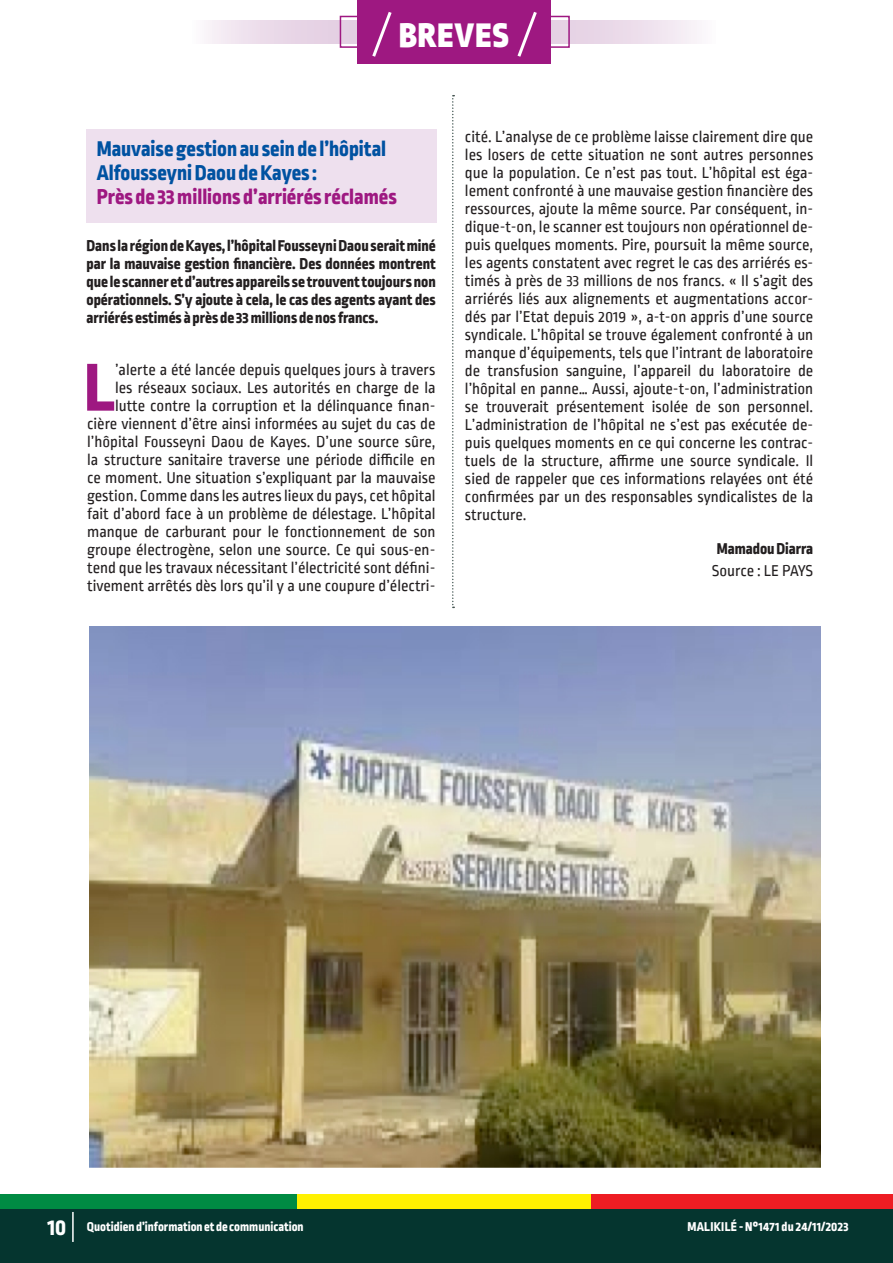
<style>
.page{position:relative;width:893px;height:1263px;background:#fff}
.page>*{position:absolute;margin:0;border:0;box-sizing:border-box;transform-origin:0 0}
.t1{font:800 71.4px "Ropa Sans Pro";color:#9e1881}
.t2{font:900 36px "Ropa Sans Pro";letter-spacing:.03em;color:#fff}
.t3{font:800 24px "Ropa Sans Pro";color:#fff}
.t4{font:800 22.5px/24px "Ropa Sans Pro";color:#0052a1}
.t5{font:800 22.5px "Ropa Sans Pro";color:#9e1881}
.t6{font:16.5px/18px "Ropa Sans PTT";color:#231f20;text-align:right}
.t7{font:800 16.5px/18px "Ropa Sans Pro";color:#231f20;text-align:justify}
.t8{font:800 13.5px "Ropa Sans Pro";color:#fff}
.t9{font:800 13.5px "Ropa Sans Pro";letter-spacing:.02em;color:#fff}
</style>
<div class="page">
<div style="left:0;top:1195px;width:297px;height:17px;background:#008b43"></div>
<div style="left:297px;top:1195px;width:297px;height:17px;background:#fff101"></div>
<div style="left:592px;top:1195px;width:301px;height:17px;background:#ee1d23"></div>
<div style="left:0;top:1209px;width:893px;height:54px;background:#05352f"></div>
<hr style="left:72px;top:1212px;width:2px;height:30px;background:#fff">
<svg style="left:206px;top:21px;width:493px;height:23px;background:#ebdbea"></svg>
<div style="left:340px;top:16px;width:230px;height:32px;border:2px solid #9e1881"></div>
<div style="left:358px;top:0;width:193px;height:64px;background:#9e1881"></div>
<svg style="left:372px;top:12px;width:20px;height:45px"></svg>
<svg style="left:517px;top:11px;width:20px;height:46px"></svg>
<div style="left:86px;top:129px;width:351px;height:94px;background:#eee0ee"></div>
<img style="left:89px;top:626px;width:732px;height:541px">
<svg style="left:452px;top:95px;width:2px;height:513px"></svg>
<p class="t2" style="left:399px;top:13px;width:111px">BREVES</p>
<p class="t4" style="left:97px;top:137px;width:291px">Mauvaise gestion au sein de l’hôpital<br>Alfousseyni Daou de Kayes :</p>
<p class="t5" style="left:97px;top:183px;width:302px">Près de 33 millions d’arriérés réclamés</p>
<p class="t7" style="left:86px;top:238px;width:351px">Dans la région de Kayes, l’hôpital Fousseyni Daou serait miné par la mauvaise gestion financière. Des données montrent que le scanner et d’autres appareils se trouvent toujours non opérationnels. S’y ajoute à cela, le cas des agents ayant des arriérés estimés à près de 33 millions de nos francs.</p>
<p class="t6" style="left:87px;top:361px;width:350px">’alerte a été lancée depuis quelques jours à travers<br>les réseaux sociaux. Les autorités en charge de la lutte contre la corruption et la délinquance finan&shy;cière viennent d’être ainsi informées au sujet du cas de l’hôpital Fousseyni Daou de Kayes. D’une source sûre, la structure sanitaire traverse une période difficile en ce moment. Une situation s’expliquant par la mauvaise gestion. Comme dans les autres lieux du pays, cet hôpital fait d’abord face à un problème de délestage. L’hôpital manque de carburant pour le fonctionnement de son groupe électrogène, selon une source. Ce qui sous-en&shy;tend que les travaux nécessitant l’électricité sont défini&shy;tivement arrêtés dès lors qu’il y a une coupure d’électri-</p>
<p class="t1" style="left:84px;top:346px;width:33px">L</p>
<p class="t6" style="left:465px;top:128px;width:350px;text-align:justify">cité. L’analyse de ce problème laisse clairement dire que les losers de cette situation ne sont autres personnes que la population. Ce n’est pas tout. L’hôpital est éga&shy;lement confronté à une mauvaise gestion financière des ressources, ajoute la même source. Par conséquent, in&shy;dique-t-on, le scanner est toujours non opérationnel de&shy;puis quelques moments. Pire, poursuit la même source, les agents constatent avec regret le cas des arriérés es&shy;timés à près de 33 millions de nos francs. « Il s’agit des arriérés liés aux alignements et augmentations accor&shy;dés par l’Etat depuis 2019 », a-t-on appris d’une source syndicale. L’hôpital se trouve également confronté à un manque d’équipements, tels que l’intrant de laboratoire de transfusion sanguine, l’appareil du laboratoire de l’hôpital en panne… Aussi, ajoute-t-on, l’administration se trouverait présentement isolée de son personnel.<br>L’administration de l’hôpital ne s’est pas exécutée de&shy;puis quelques moments en ce qui concerne les contrac&shy;tuels de la structure, affirme une source syndicale. Il sied de rappeler que ces informations relayées ont été confirmées par un des responsables syndicalistes de la structure.</p>
<p class="t7" style="left:717px;top:541px;width:98px">Mamadou Diarra</p>
<p class="t6" style="left:712px;top:563px;width:103px">Source : LE PAYS</p>
<h3 class="t3" style="left:48px;top:1213px;width:20px">10</h3>
<p class="t8" style="left:87px;top:1219px;width:218px">Quotidien d’information et de communication</p>
<p class="t9" style="left:687px;top:1219px;width:163px">MALIKILÉ - N°1471 du 24/11/2023</p>
</div>
